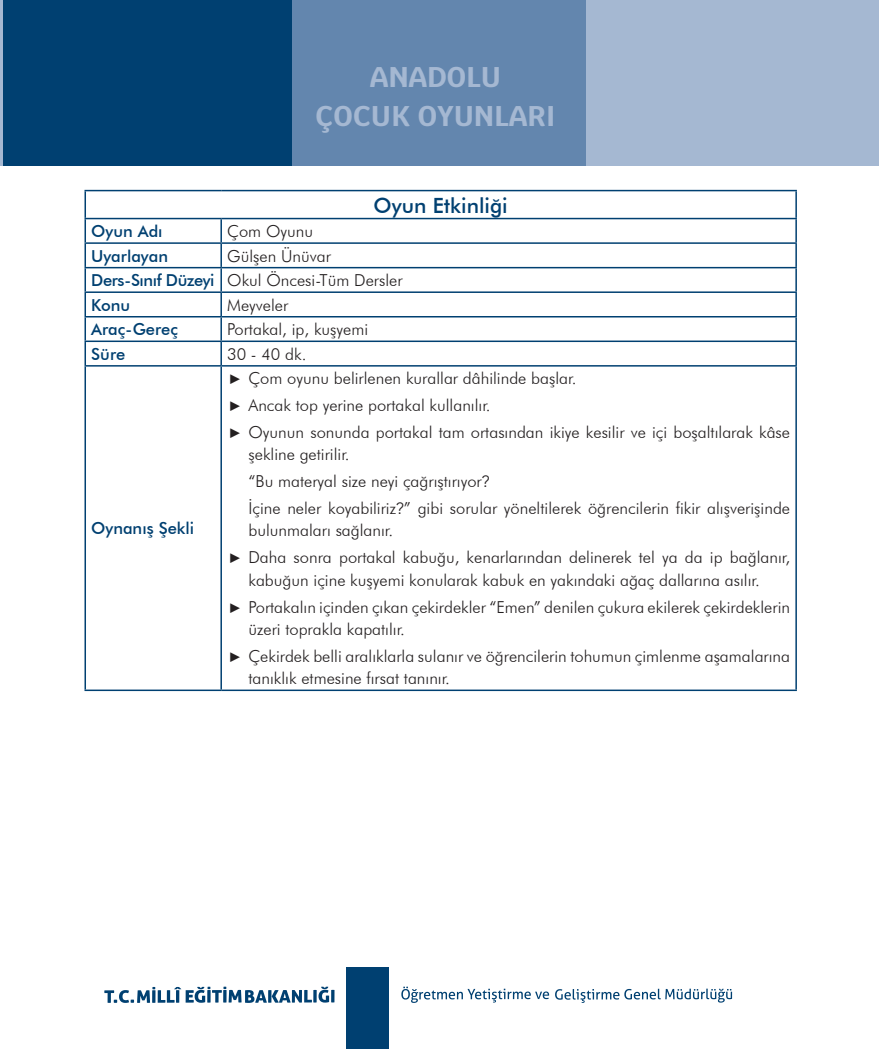
<style>
.page{position:relative;width:879px;height:1049px;background:#fff}
.page>*{position:absolute;margin:0;border:0;box-sizing:border-box;transform-origin:0 0}
.t1{font:700 28.5px/38.5px "Krub";color:#a5b8d2;text-align:center}
.t2{font:500 21px "Futura BT";color:#004071}
.t3{font:300 16.5px/26.7px "Futura BT";color:#231f20}
.t4{font:500 16.5px "Futura BT";color:#004071}
.s1{font-weight:500;color:#004071}
.s2{font-family:"Krub"}
.s3{font-family:"Krub";font-weight:400}
</style>
<div class="page">
<hr style="left:0;top:0;width:3px;height:166px;background:#a5b8d2">
<div style="left:3px;top:0;width:289px;height:166px;background:#004071"></div>
<div style="left:292px;top:0;width:294px;height:166px;background:#6386ae"></div>
<div style="left:586px;top:0;width:292px;height:166px;background:#a5b8d2"></div>
<div style="left:346px;top:966px;width:43px;height:82px;background:#004071"></div>
<svg style="left:104px;top:986px;width:230px;height:16px"></svg>
<svg style="left:401px;top:986px;width:148px;height:16px"></svg>
<svg style="left:555px;top:988px;width:177px;height:14px"></svg>
<hr style="left:84px;top:190px;width:137px;height:1px;background:#004071">
<hr style="left:84px;top:191px;width:2px;height:27px;background:#004071">
<hr style="left:221px;top:190px;width:575px;height:1px;background:#004071">
<hr style="left:84px;top:218px;width:137px;height:1px;background:#004071">
<hr style="left:84px;top:219px;width:2px;height:23px;background:#004071">
<hr style="left:221px;top:218px;width:575px;height:1px;background:#004071">
<hr style="left:220px;top:219px;width:2px;height:23px;background:#004071">
<hr style="left:84px;top:242px;width:137px;height:2px;background:#004071">
<hr style="left:84px;top:244px;width:2px;height:23px;background:#004071">
<hr style="left:221px;top:242px;width:575px;height:2px;background:#004071">
<hr style="left:220px;top:244px;width:2px;height:23px;background:#004071">
<hr style="left:84px;top:267px;width:137px;height:1px;background:#004071">
<hr style="left:84px;top:268px;width:2px;height:23px;background:#004071">
<hr style="left:221px;top:267px;width:575px;height:1px;background:#004071">
<hr style="left:220px;top:268px;width:2px;height:23px;background:#004071">
<hr style="left:84px;top:291px;width:137px;height:2px;background:#004071">
<hr style="left:84px;top:293px;width:2px;height:23px;background:#004071">
<hr style="left:221px;top:291px;width:575px;height:2px;background:#004071">
<hr style="left:220px;top:293px;width:2px;height:23px;background:#004071">
<hr style="left:84px;top:316px;width:137px;height:1px;background:#004071">
<hr style="left:84px;top:317px;width:2px;height:23px;background:#004071">
<hr style="left:221px;top:316px;width:575px;height:1px;background:#004071">
<hr style="left:220px;top:317px;width:2px;height:23px;background:#004071">
<hr style="left:84px;top:340px;width:137px;height:2px;background:#004071">
<hr style="left:84px;top:342px;width:2px;height:23px;background:#004071">
<hr style="left:221px;top:340px;width:575px;height:2px;background:#004071">
<hr style="left:220px;top:342px;width:2px;height:23px;background:#004071">
<svg style="left:795px;top:191px;width:1px;height:174px"></svg>
<hr style="left:84px;top:365px;width:137px;height:1px;background:#004071">
<hr style="left:84px;top:366px;width:2px;height:323px;background:#004071">
<hr style="left:221px;top:365px;width:575px;height:1px;background:#004071">
<hr style="left:220px;top:366px;width:2px;height:323px;background:#004071">
<hr style="left:795px;top:366px;width:1px;height:323px;background:#004071">
<hr style="left:84px;top:689px;width:137px;height:2px;background:#004071">
<hr style="left:221px;top:689px;width:575px;height:2px;background:#004071">
<h1 class="t1" style="left:315px;top:58px;width:242px">ANADOLU<br>ÇOCUK OYUNLARI</h1>
<p class="t2" style="left:373px;top:192px;width:136px">Oyun Etkinliği</p>
<p class="t4" style="left:91px;top:221px;width:73px">Oyun Adı</p>
<p class="t3" style="left:227px;top:218px;width:87px">Çom Oyunu</p>
<p class="t4" style="left:91px;top:246px;width:78px">Uyarlayan</p>
<p class="t3" style="left:91px;top:243px;width:313px;line-height:24.6px;text-indent:136px">Gülşen Ünüvar<br><span class="s1">Ders-Sınıf Düzeyi</span> Okul Öncesi-Tüm Dersler<br><span class="s1">Konu</span></p>
<p class="t3" style="left:227px;top:291px;width:63px">Meyveler</p>
<p class="t4" style="left:91px;top:319px;width:88px">Araç-Gereç</p>
<p class="t3" style="left:227px;top:316px;width:142px">Portakal, ip, kuşyemi</p>
<p class="t4" style="left:91px;top:344px;width:36px">Süre</p>
<p class="t3" style="left:227px;top:340px;width:81px">30 - 40 dk.</p>
<p class="t4" style="left:91px;top:518px;width:104px">Oynanış Şekli</p>
<p class="t3" style="left:227px;top:365px;width:564px"><span class="s2">▶</span> Çom oyunu belirlenen kurallar dâhilinde başlar.<br><span class="s2">▶</span> Ancak top yerine portakal kullanılır.<br><span class="s2">▶</span> Oyunun sonunda portakal tam ortasından ikiye kesilir ve içi boşaltılarak kâse</p>
<p class="t3" style="left:248px;top:441px;width:543px">şekline getirilir.<br>“Bu materyal size neyi çağrıştırıyor<span class="s3">?<br></span>İçine neler koyabiliriz<span class="s3">?</span>” gibi sorular yöneltilerek öğrencilerin fikir alışverişinde</p>
<p class="t3" style="left:227px;top:517px;width:564px;text-indent:21px">bulunmaları sağlanır.<br><span class="s2">▶</span> Daha sonra portakal kabuğu, kenarlarından delinerek tel ya da ip bağlanır,</p>
<p class="t3" style="left:227px;top:566px;width:564px;text-align:center">kabuğun içine kuşyemi konularak kabuk en yakındaki ağaç dallarına asılır.<br><span class="s2">▶</span> Portakalın içinden çıkan çekirdekler “Emen” denilen çukura ekilerek çekirdeklerin</p>
<p class="t3" style="left:227px;top:615px;width:564px;text-indent:21px">üzeri toprakla kapatılır.<br><span class="s2">▶</span> Çekirdek belli aralıklarla sulanır ve öğrencilerin tohumun çimlenme aşamalarına</p>
<p class="t3" style="left:248px;top:665px;width:203px">tanıklık etmesine fırsat tanınır.</p>
</div>
